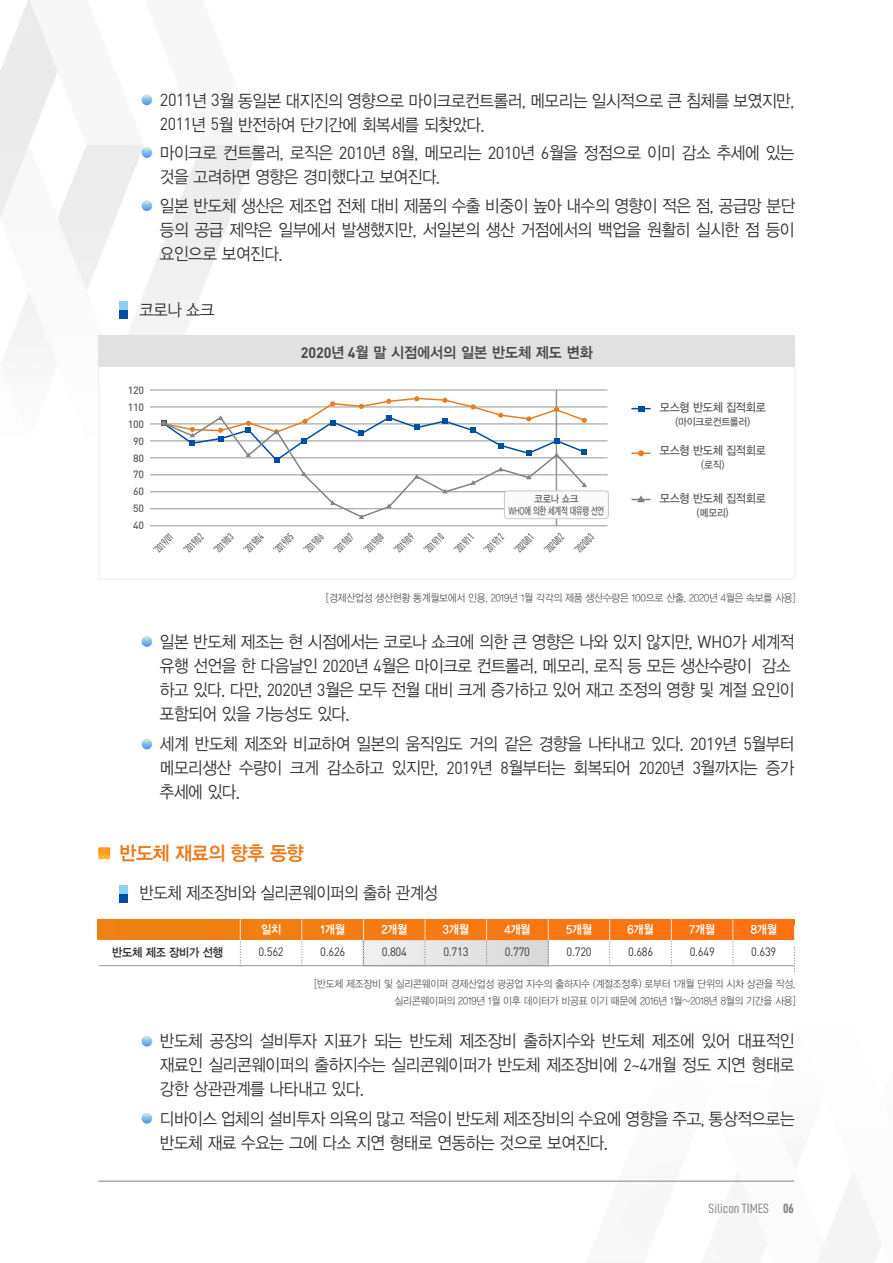
<style>
.page{position:relative;width:893px;height:1263px;background:#fff}
.page>*{position:absolute;margin:0;border:0;box-sizing:border-box;transform-origin:0 0}
.t1{font:19.5px "YDVYGO Std 14";letter-spacing:-.025em;color:#ec7c1f;scale:.95 1}
.t2{font:17.25px/24px "YDVYGO Std 12";letter-spacing:-.025em;color:#363636;scale:.92 1}
.t3{font:17.25px "YDVYGO Std 12";letter-spacing:-.025em;color:#363636;scale:.9 1}
.t4{font:15px "YDVYGO Std 14";letter-spacing:-.005em;color:#4a4a4b;scale:.95 1}
.t5{font:13.5px "D DIN Condensed";color:#858586}
.t6{font:12px "DIN";letter-spacing:-.025em;color:#363636;scale:.93 1}
.t7{font:12px "YDVYGO Std 13";letter-spacing:-.025em;color:#5e5e5f;scale:.92 1}
.t8{font:12px "YDVYGO Std 14";letter-spacing:-.025em;color:#fff;scale:.93 1}
.t9{font:12px "YDVYGO Std 14";letter-spacing:-.025em;color:#363636;scale:.93 1}
.t10{font:10.5px/16.5px "YDVYGO Std 12";letter-spacing:-.025em;color:#5e5e5f;text-align:right;scale:.92 1}
.t11{font:500 condensed 10.5px "DIN Pro";color:#5e5e5f;scale:.86 1}
.t12{font:500 10.5px/17px "DIN";letter-spacing:-.025em;color:#5e5e5f;text-align:center}
.t13{font:10.5px "YDVYGO Std 13";letter-spacing:-.025em;color:#5e5e5f;scale:.92 1}
.t14{font:10.5px/11.4px "YDVYGO Std 13";letter-spacing:-.025em;color:#5e5e5f;text-align:center;scale:.86 1}
.s1{font-family:"DIN"}
.s2{font-family:"DIN";font-weight:700}
.s3{font-family:"D DIN Condensed Bold"}
</style>
<div class="page">
<img style="left:0;top:0;width:881px;height:1263px">
<hr style="left:98px;top:1181px;width:696px;height:1px;background:#858586">
<div style="left:363px;top:940px;width:185px;height:26px;background:#e5e5e6"></div>
<div style="left:363px;top:939px;width:186px;height:27px;border:2px solid #c9c9ca"></div>
<div style="left:98px;top:349px;width:697px;height:230px;background:#fff;border:1px solid #eeeeef"></div>
<div style="left:99px;top:335px;width:696px;height:32px;background:#e1e1e1"></div>
<div style="left:119px;top:302px;width:9px;height:8px;background:#8cd2f0"></div>
<div style="left:119px;top:310px;width:9px;height:8px;background:#014da1"></div>
<svg style="left:142px;top:95px;width:10px;height:10px"></svg>
<svg style="left:142px;top:147px;width:10px;height:11px"></svg>
<svg style="left:142px;top:200px;width:10px;height:11px"></svg>
<svg style="left:142px;top:636px;width:10px;height:11px"></svg>
<svg style="left:142px;top:739px;width:10px;height:10px"></svg>
<svg style="left:142px;top:1036px;width:10px;height:10px"></svg>
<svg style="left:142px;top:1113px;width:10px;height:10px"></svg>
<div style="left:119px;top:885px;width:9px;height:9px;background:#8cd2f0"></div>
<div style="left:119px;top:894px;width:9px;height:8px;background:#014da1"></div>
<svg style="left:98px;top:847px;width:12px;height:12px"></svg>
<div style="left:98px;top:920px;width:696px;height:20px;background:#f67914"></div>
<svg style="left:240px;top:920px;width:1px;height:45px"></svg>
<svg style="left:302px;top:920px;width:1px;height:45px"></svg>
<svg style="left:363px;top:920px;width:1px;height:45px"></svg>
<svg style="left:425px;top:920px;width:1px;height:45px"></svg>
<svg style="left:486px;top:920px;width:1px;height:45px"></svg>
<svg style="left:548px;top:920px;width:1px;height:45px"></svg>
<svg style="left:609px;top:920px;width:1px;height:45px"></svg>
<svg style="left:671px;top:920px;width:1px;height:45px"></svg>
<svg style="left:733px;top:920px;width:1px;height:45px"></svg>
<svg style="left:794px;top:926px;width:1px;height:46px"></svg>
<hr style="left:99px;top:965px;width:695px;height:1px;background:#969696">
<svg style="left:632px;top:406px;width:18px;height:6px"></svg>
<svg style="left:632px;top:450px;width:18px;height:6px"></svg>
<svg style="left:632px;top:496px;width:18px;height:6px"></svg>
<hr style="left:150px;top:525px;width:457px;height:1px;background:#969696">
<hr style="left:150px;top:508px;width:457px;height:1px;background:#969696">
<hr style="left:150px;top:491px;width:457px;height:1px;background:#969696">
<hr style="left:150px;top:475px;width:457px;height:1px;background:#969696">
<hr style="left:150px;top:458px;width:457px;height:1px;background:#969696">
<hr style="left:150px;top:441px;width:457px;height:1px;background:#969696">
<hr style="left:150px;top:424px;width:457px;height:1px;background:#969696">
<hr style="left:150px;top:407px;width:457px;height:1px;background:#969696">
<hr style="left:150px;top:390px;width:457px;height:1px;background:#969696">
<hr style="left:556px;top:390px;width:1px;height:136px;background:#969696">
<div style="left:504px;top:491px;width:104px;height:28px;background:#fafafa;border-radius:3px"></div>
<div style="left:504px;top:491px;width:105px;height:28px;border:1px solid #c8c8c9;border-radius:3px"></div>
<svg style="left:161px;top:396px;width:426px;height:123px"></svg>
<p class="t2" style="left:160px;top:89px;width:691px"><span class="s1">2011</span>년 <span class="s1">3</span>월 동일본 대지진의 영향으로 마이크로컨트롤러, 메모리는 일시적으로 큰 침체를 보였지만,<br><span class="s1">2011</span>년 <span class="s1">5</span>월 반전하여 단기간에 회복세를 되찾았다.</p>
<p class="t2" style="left:160px;top:141px;width:691px">마이크로 컨트롤러, 로직은 <span class="s1">2010</span>년 <span class="s1">8</span>월, 메모리는 <span class="s1">2010</span>년 <span class="s1">6</span>월을 정점으로 이미 감소 추세에 있는 것을 고려하면 영향은 경미했다고 보여진다.</p>
<p class="t2" style="left:160px;top:194px;width:692px;text-align:justify">일본 반도체 생산은 제조업 전체 대비 제품의 수출 비중이 높아 내수의 영향이 적은 점, 공급망 분단 등의 공급 제약은 일부에서 발생했지만, 서일본의 생산 거점에서의 백업을 원활히 실시한 점 등이 요인으로 보여진다.</p>
<p class="t3" style="left:140px;top:301px;width:85px">코로나 쇼크</p>
<p class="t12" style="left:128px;top:381px;width:18px">120<br>110<br>100<br>90<br>80<br>70<br>60<br>50<br>40</p>
<p class="t4" style="left:301px;top:345px;width:309px"><span class="s2">2020</span>년 <span class="s2">4</span>월 말 시점에서의 일본 반도체 제도 변화</p>
<p class="t14" style="left:509px;top:494px;width:112px">코로나 쇼크<br>WHO에 의한 세계적 대유행 선언</p>
<p class="t11" style="left:150px;top:546px;width:29px;rotate:-46deg">‘2019/01</p>
<p class="t11" style="left:180px;top:546px;width:29px;rotate:-46deg">‘2019/02</p>
<p class="t11" style="left:210px;top:546px;width:29px;rotate:-46deg">‘2019/03</p>
<p class="t11" style="left:240px;top:546px;width:29px;rotate:-46deg">‘2019/04</p>
<p class="t11" style="left:270px;top:546px;width:29px;rotate:-46deg">‘2019/05</p>
<p class="t11" style="left:300px;top:546px;width:29px;rotate:-46deg">‘2019/06</p>
<p class="t11" style="left:330px;top:546px;width:29px;rotate:-46deg">‘2019/07</p>
<p class="t11" style="left:360px;top:546px;width:29px;rotate:-46deg">‘2019/08</p>
<p class="t11" style="left:390px;top:546px;width:29px;rotate:-46deg">‘2019/09</p>
<p class="t11" style="left:420px;top:546px;width:29px;rotate:-46deg">‘2019/10</p>
<p class="t11" style="left:450px;top:546px;width:29px;rotate:-46deg">‘2019/11</p>
<p class="t11" style="left:480px;top:546px;width:29px;rotate:-46deg">‘2019/12</p>
<p class="t11" style="left:510px;top:546px;width:29px;rotate:-46deg">‘2020/01</p>
<p class="t11" style="left:540px;top:546px;width:29px;rotate:-46deg">‘2020/02</p>
<p class="t11" style="left:570px;top:546px;width:29px;rotate:-46deg">‘2020/03</p>
<p class="t7" style="left:660px;top:402px;width:117px">모스형 반도체 집적회로</p>
<p class="t13" style="left:675px;top:416px;width:83px">(마이크로컨트롤러)</p>
<p class="t7" style="left:660px;top:444px;width:117px">모스형 반도체 집적회로</p>
<p class="t13" style="left:701px;top:459px;width:27px">(로직)</p>
<p class="t7" style="left:660px;top:493px;width:117px">모스형 반도체 집적회로</p>
<p class="t13" style="left:697px;top:507px;width:36px">(메모리)</p>
<p class="t10" style="left:326px;top:590px;width:512px">[경제산업성 생산현황 통계월보에서 인용, 2019년 1월 각각의 제품 생산수량은 100으로 산출, 2020년 4월은 속보를 사용]</p>
<p class="t2" style="left:160px;top:630px;width:691px">일본 반도체 제조는 현 시점에서는 코로나 쇼크에 의한 큰 영향은 나와 있지 않지만, <span class="s1">WHO</span>가 세계적 유행 선언을 한 다음날인 <span class="s1">2020</span>년 <span class="s1">4</span>월은 마이크로 컨트롤러, 메모리, 로직 등 모든 생산수량이 감소 하고 있다. 다만, <span class="s1">2020</span>년 <span class="s1">3</span>월은 모두 전월 대비 크게 증가하고 있어 재고 조정의 영향 및 계절 요인이 포함되어 있을 가능성도 있다.</p>
<p class="t2" style="left:160px;top:732px;width:691px;text-align:justify">세계 반도체 제조와 비교하여 일본의 움직임도 거의 같은 경향을 나타내고 있다. <span class="s1">2019</span>년 <span class="s1">5</span>월부터 메모리생산 수량이 크게 감소하고 있지만, <span class="s1">2019</span>년 <span class="s1">8</span>월부터는 회복되어 <span class="s1">2020</span>년 <span class="s1">3</span>월까지는 증가 추세에 있다.</p>
<p class="t1" style="left:119px;top:843px;width:196px">반도체 재료의 향후 동향</p>
<p class="t3" style="left:140px;top:884px;width:333px">반도체 제조장비와 실리콘웨이퍼의 출하 관계성</p>
<p class="t8" style="left:261px;top:924px;width:23px">일치</p>
<p class="t8" style="left:321px;top:924px;width:28px">1개월</p>
<p class="t8" style="left:381px;top:924px;width:29px">2개월</p>
<p class="t8" style="left:443px;top:924px;width:29px">3개월</p>
<p class="t8" style="left:504px;top:924px;width:29px">4개월</p>
<p class="t8" style="left:566px;top:924px;width:29px">5개월</p>
<p class="t8" style="left:628px;top:924px;width:30px">6개월</p>
<p class="t8" style="left:690px;top:924px;width:29px">7개월</p>
<p class="t8" style="left:751px;top:924px;width:30px">8개월</p>
<p class="t9" style="left:112px;top:946px;width:121px">반도체 제조 장비가 선행</p>
<p class="t6" style="left:259px;top:945px;width:29px">0.562</p>
<p class="t6" style="left:320px;top:945px;width:29px">0.626</p>
<p class="t6" style="left:382px;top:945px;width:29px">0.804</p>
<p class="t6" style="left:443px;top:945px;width:29px">0.713</p>
<p class="t6" style="left:505px;top:945px;width:29px">0.770</p>
<p class="t6" style="left:567px;top:945px;width:29px">0.720</p>
<p class="t6" style="left:628px;top:945px;width:29px">0.686</p>
<p class="t6" style="left:690px;top:945px;width:29px">0.649</p>
<p class="t6" style="left:751px;top:945px;width:29px">0.639</p>
<p class="t10" style="left:314px;top:976px;width:525px">[반도체 제조장비 및 실리콘웨이퍼 경제산업성 광공업 지수의 출하지수 (계절조정후) 로부터 1개월 단위의 시차 상관을 작성, 실리콘웨이퍼의 2019년 1월 이후 데이터가 비공표 이기 때문에 2016년 1월~2018년 8월의 기간을 사용]</p>
<p class="t2" style="left:160px;top:1029px;width:691px;text-align:justify">반도체 공장의 설비투자 지표가 되는 반도체 제조장비 출하지수와 반도체 제조에 있어 대표적인 재료인 실리콘웨이퍼의 출하지수는 실리콘웨이퍼가 반도체 제조장비에 <span class="s1">2~4</span>개월 정도 지연 형태로 강한 상관관계를 나타내고 있다.</p>
<p class="t2" style="left:160px;top:1107px;width:691px">디바이스 업체의 설비투자 의욕의 많고 적음이 반도체 제조장비의 수요에 영향을 주고, 통상적으로는 반도체 재료 수요는 그에 다소 지연 형태로 연동하는 것으로 보여진다.</p>
<p class="t5" style="left:709px;top:1201px;width:87px">Silicon TIMES <span class="s3">06</span></p>
</div>
